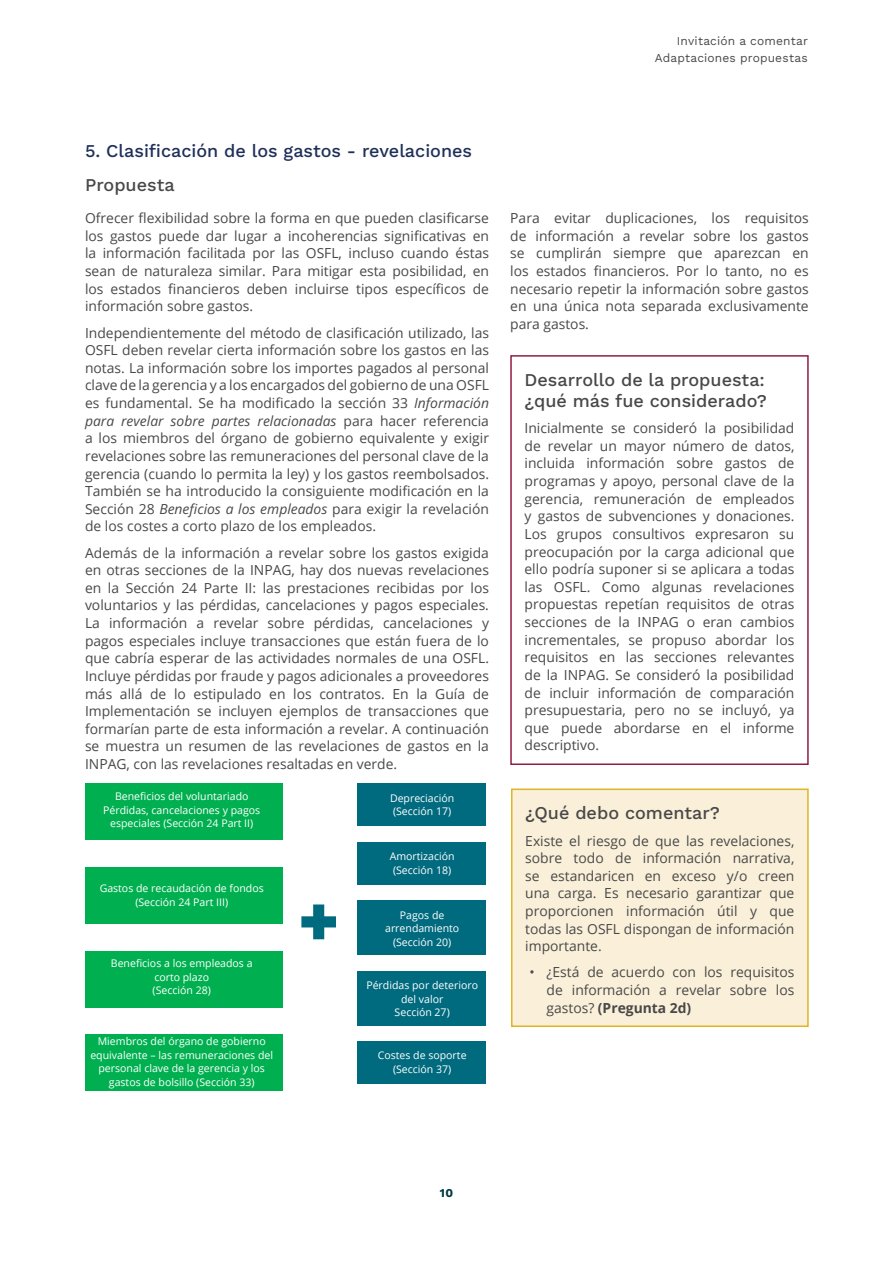
<style>
.page{position:relative;width:893px;height:1263px;background:#fff}
.page>*{position:absolute;margin:0;border:0;box-sizing:border-box;transform-origin:0 0}
.Heading_3{font:18px/21px "Work Sans";color:#494849}
.Heading_3_-_proposal{font:18px "Work Sans";color:#1f3059}
.Normal_no_ident{font:13.8px/17.5px "Open Sans";color:#494849;text-align:justify}
.List_Paragraph{font:13.8px/17.7px "Open Sans";color:#494849;text-align:justify}
.t1{font:12px/16.5px "Work Sans";letter-spacing:.015em;color:#494849;text-align:right}
.t2{font:12px "Work Sans";color:#003a3f}
.t3{font:10.5px/13.5px "Open Sans";color:#fff;text-align:center}
.s1{font-style:italic}
.s2{font-weight:700}
</style>
<div class="page">
<div style="left:510px;top:355px;width:299px;height:410px;border:2px solid #911d42"></div>
<div style="left:512px;top:789px;width:296px;height:237px;background:#faf0d9"></div>
<div style="left:511px;top:788px;width:298px;height:239px;border:2px solid #e2b423"></div>
<div style="left:357px;top:783px;width:129px;height:43px;background:#006a7e"></div>
<div style="left:357px;top:842px;width:129px;height:43px;background:#006a7e"></div>
<div style="left:357px;top:900px;width:129px;height:55px;background:#006a7e"></div>
<div style="left:357px;top:971px;width:129px;height:54px;background:#006a7e"></div>
<div style="left:357px;top:1041px;width:129px;height:43px;background:#006a7e"></div>
<svg style="left:301px;top:904px;width:35px;height:35px"></svg>
<div style="left:85px;top:783px;width:198px;height:57px;background:#00b050"></div>
<div style="left:85px;top:867px;width:198px;height:57px;background:#00b050"></div>
<div style="left:85px;top:950px;width:198px;height:57px;background:#00b050"></div>
<div style="left:85px;top:1034px;width:198px;height:57px;background:#00b050"></div>
<p class="t1" style="left:655px;top:32px;width:155px">Invitación a comentar<br>Adaptaciones propuestas</p>
<p class="Heading_3_-_proposal" style="left:85px;top:137px;width:389px">5. Clasificación de los gastos - revelaciones</p>
<p class="Heading_3" style="left:85px;top:173px;width:91px">Propuesta</p>
<p class="Normal_no_ident" style="left:85px;top:209px;width:405px">Ofrecer flexibilidad sobre la forma en que pueden clasificarse los gastos puede dar lugar a incoherencias significativas en la información facilitada por las OSFL, incluso cuando éstas sean de naturaleza similar. Para mitigar esta posibilidad, en los estados financieros deben incluirse tipos específicos de información sobre gastos.</p>
<p class="Normal_no_ident" style="left:85px;top:323px;width:405px">Independientemente del método de clasificación utilizado, las OSFL deben revelar cierta información sobre los gastos en las notas. La información sobre los importes pagados al personal clave de la gerencia y a los encargados del gobierno de una OSFL es fundamental. Se ha modificado la sección 33 <span class="s1">Información para revelar sobre partes relacionadas</span> para hacer referencia a los miembros del órgano de gobierno equivalente y exigir revelaciones sobre las remuneraciones del personal clave de la gerencia (cuando lo permita la ley) y los gastos reembolsados.<br>También se ha introducido la consiguiente modificación en la Sección 28 <span class="s1">Beneficios a los empleados</span> para exigir la revelación de los costes a corto plazo de los empleados.</p>
<p class="Normal_no_ident" style="left:85px;top:543px;width:405px">Además de la información a revelar sobre los gastos exigida en otras secciones de la INPAG, hay dos nuevas revelaciones en la Sección 24 Parte II: las prestaciones recibidas por los voluntarios y las pérdidas, cancelaciones y pagos especiales.<br>La información a revelar sobre pérdidas, cancelaciones y pagos especiales incluye transacciones que están fuera de lo que cabría esperar de las actividades normales de una OSFL.<br>Incluye pérdidas por fraude y pagos adicionales a proveedores más allá de lo estipulado en los contratos. En la Guía de Implementación se incluyen ejemplos de transacciones que formarían parte de esta información a revelar. A continuación se muestra un resumen de las revelaciones de gastos en la INPAG, con las revelaciones resaltadas en verde.</p>
<p class="t3" style="left:103px;top:789px;width:158px">Beneficios del voluntariado<br>Pérdidas, cancelaciones y pagos especiales (Sección 24 Part II)</p>
<p class="t3" style="left:390px;top:791px;width:66px;text-align:left">Depreciación (Sección 17)</p>
<p class="t3" style="left:390px;top:849px;width:66px">Amortización (Sección 18)</p>
<p class="t3" style="left:385px;top:908px;width:76px">Pagos de arrendamiento (Sección 20)</p>
<p class="t3" style="left:366px;top:978px;width:113px">Pérdidas por deterioro del valor<br>Sección 27)</p>
<p class="t3" style="left:378px;top:1049px;width:90px">Costes de soporte (Sección 37)</p>
<p class="t3" style="left:100px;top:881px;width:166px">Gastos de recaudación de fondos (Sección 24 Part III)</p>
<p class="t3" style="left:111px;top:956px;width:143px">Beneficios a los empleados a corto plazo<br>(Sección 28)</p>
<p class="t3" style="left:90px;top:1034px;width:184px">Miembros del órgano de gobierno equivalente – las remuneraciones del personal clave de la gerencia y los gastos de bolsillo (Sección 33)</p>
<p class="Normal_no_ident" style="left:510px;top:209px;width:300px">Para evitar duplicaciones, los requisitos de información a revelar sobre los gastos se cumplirán siempre que aparezcan en los estados financieros. Por lo tanto, no es necesario repetir la información sobre gastos en una única nota separada exclusivamente para gastos.</p>
<p class="Heading_3" style="left:524px;top:369px;width:244px">Desarrollo de la propuesta: ¿qué más fue considerado?</p>
<p class="Normal_no_ident" style="left:524px;top:419px;width:271px">Inicialmente se consideró la posibilidad de revelar un mayor número de datos, incluida información sobre gastos de programas y apoyo, personal clave de la gerencia, remuneración de empleados y gastos de subvenciones y donaciones.<br>Los grupos consultivos expresaron su preocupación por la carga adicional que ello podría suponer si se aplicara a todas las OSFL. Como algunas revelaciones propuestas repetían requisitos de otras secciones de la INPAG o eran cambios incrementales, se propuso abordar los requisitos en las secciones relevantes de la INPAG. Se consideró la posibilidad de incluir información de comparación presupuestaria, pero no se incluyó, ya que puede abordarse en el informe descriptivo.</p>
<p class="Heading_3" style="left:525px;top:802px;width:196px">¿Qué debo comentar?</p>
<p class="Normal_no_ident" style="left:525px;top:831px;width:271px">Existe el riesgo de que las revelaciones, sobre todo de información narrativa, se estandaricen en exceso y/o creen una carga. Es necesario garantizar que proporcionen información útil y que todas las OSFL dispongan de información importante.</p>
<p class="List_Paragraph" style="left:547px;top:963px;width:249px;text-indent:-17px">• ¿Está de acuerdo con los requisitos de información a revelar sobre los gastos? <span class="s2">(Pregunta 2d)</span></p>
<p class="t2" style="left:440px;top:1184px;width:15px">10</p>
</div>
